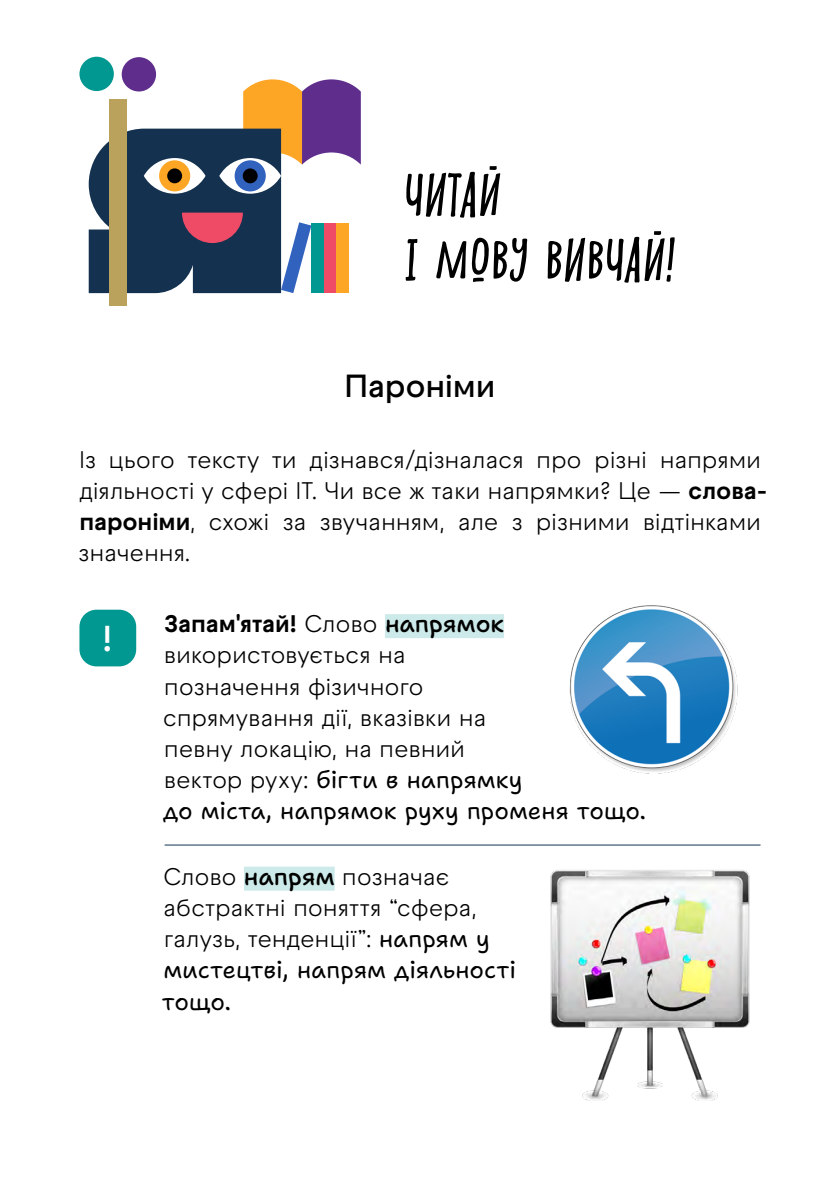
<style>
.page{position:relative;width:840px;height:1191px;background:#fff}
.page>*{position:absolute;margin:0;border:0;box-sizing:border-box;transform-origin:0 0}
.t1{font:italic 52px/65px "Shnobel";letter-spacing:-.02em;color:#000}
.t2{font:600 36px "Raptor V3 Premium";color:#fff}
.t3{font:600 32px "Raptor V3 Premium";letter-spacing:-.01em;color:#000}
.t4{font:24px/31.2px "Raptor V3 Premium";letter-spacing:-.015em;color:#000}
.t5{font:24px/31.2px "Shantell Sans";color:#000}
.s1{font-weight:700}
.s2{font-family:"Shantell Sans";font-weight:500}
.s3{font-family:"Raptor V3 Premium"}
.s4{font-family:"Shantell Sans"}
</style>
<div class="page">
<div style="left:109px;top:100px;width:17px;height:206px;background:#baa25d"></div>
<div style="left:79px;top:57px;width:35px;height:34px;background:#009891;border-radius:50%"></div>
<div style="left:122px;top:57px;width:34px;height:34px;background:#5f2d8c;border-radius:50%"></div>
<svg style="left:89px;top:79px;width:271px;height:214px"></svg>
<div style="left:336px;top:223px;width:13px;height:70px;background:#fda625"></div>
<div style="left:385px;top:614px;width:119px;height:24px;background:#cceae9"></div>
<div style="left:244px;top:866px;width:90px;height:24px;background:#cceae9"></div>
<div style="left:79px;top:609px;width:57px;height:57px;background:#009891;border-radius:17px"></div>
<img style="left:550px;top:870px;width:200px;height:230px">
<img style="left:569px;top:605px;width:169px;height:169px">
<hr style="left:164px;top:844px;width:596px;height:1px;background:#14324f">
<h1 class="t1" style="left:403px;top:162px;width:272px">ЧИТАЙ<br>І МОВУ ВИВЧАЙ!</h1>
<h3 class="t3" style="left:344px;top:362px;width:152px">Пароніми</h3>
<p class="t4" style="left:78px;top:443px;width:690px">Із цього тексту ти дізнався/дізналася про різні напрями діяльності у сфері ІТ. Чи все ж таки напрямки? Це — <span class="s1">слова&shy;пароніми</span>, схожі за звучанням, але з різними відтінками значення.</p>
<h2 class="t2" style="left:102px;top:612px;width:13px">!</h2>
<p class="t4" style="left:163px;top:608px;width:342px"><span class="s1">Запам'ятай!</span> Слово <span class="s2">напрямок </span>використовується на позначення фізичного спрямування дії, вказівки на певну локацію, на певний</p>
<p class="t5" style="left:163px;top:764px;width:484px"><span class="s3">вектор руху:</span> бігти в напрямку<br>до міста, напрямок руху променя тощо.</p>
<p class="t4" style="left:163px;top:860px;width:328px">Слово <span class="s2">напрям</span> позначає абстрактні поняття “сфера, галузь, тенденції”: <span class="s4">напрям у</span></p>
<p class="t5" style="left:162px;top:954px;width:355px">мистецтві, напрям діяльності тощо.</p>
</div>
